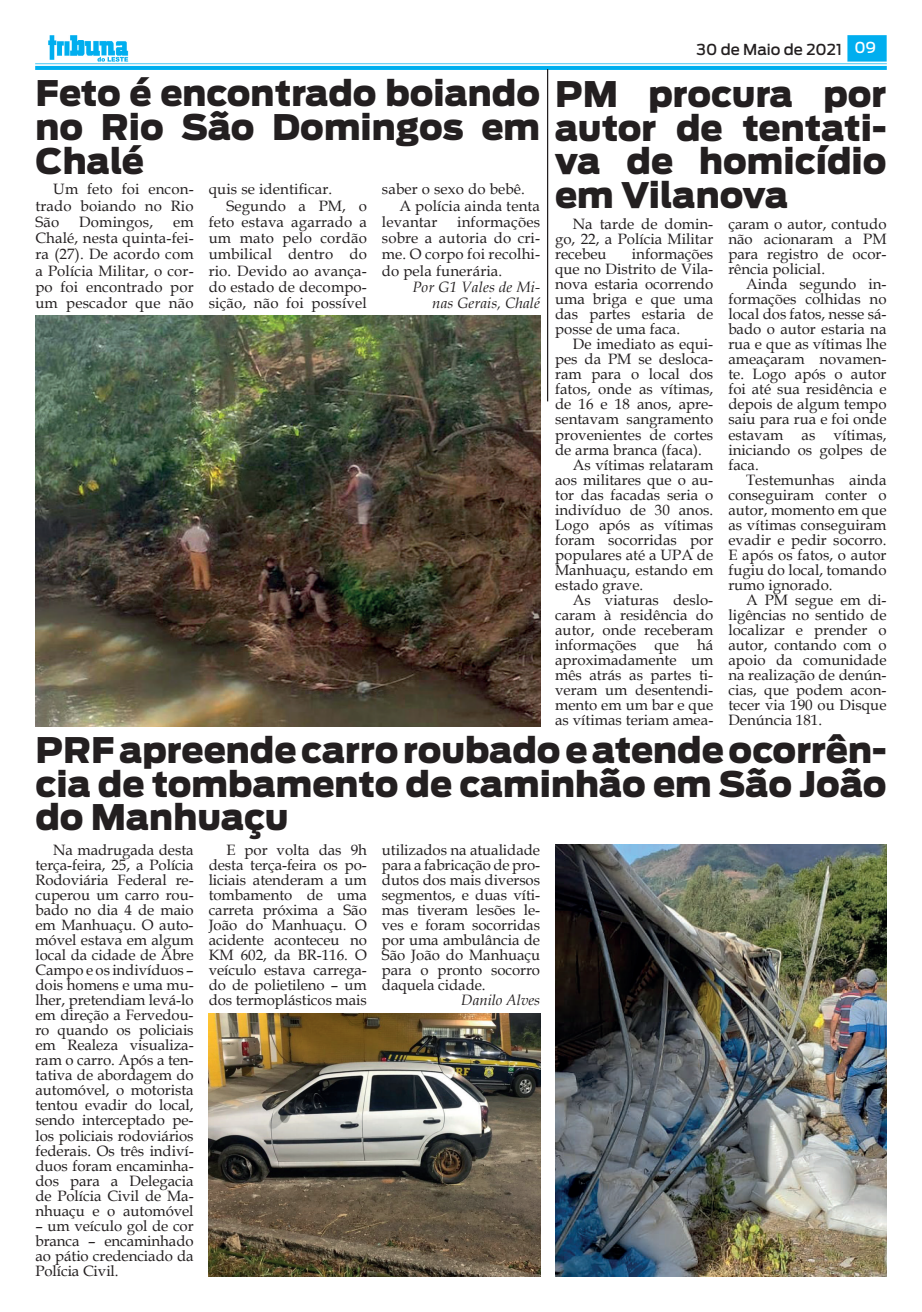
<style>
.page{position:relative;width:922px;height:1312px;background:#fff}
.page>*{position:absolute;margin:0;border:0;box-sizing:border-box;transform-origin:0 0}
.t1{font:900 35px/33.8px "Antenna";color:#231f20;text-align:justify}
.t2{font:15px/15px "Book Antiqua";color:#231f20;text-align:justify}
.t3{font:italic 15px/16.2px "Book Antiqua";letter-spacing:.01em;color:#231f20;text-align:right}
.t4{font:500 15px "Antenna";color:#231f20}
.s1{color:#fff}
</style>
<div class="page">
<img style="left:35px;top:35px;width:851px;height:34px">
<hr style="left:547px;top:69px;width:1px;height:332px;background:#231f20">
<img style="left:35px;top:315px;width:505px;height:411px">
<img style="left:209px;top:1013px;width:331px;height:263px">
<img style="left:555px;top:844px;width:331px;height:432px">
<p class="t4" style="left:696px;top:41px;width:181px">30 de Maio de 2021 <span class="s1">09</span></p>
<h1 class="t1" style="left:35px;top:77px;width:852px">Feto é encontrado boiando PM procura por no Rio São Domingos em autor de tentati-Chalé</h1>
<p class="t2" style="left:35px;top:181px;width:160px;line-height:16.2px;text-indent:18px">Um feto foi encon&shy;trado boiando no Rio São</p>
<h1 class="t1" style="left:555px;top:145px;width:333px">va de homicídio em Vilanova</h1>
<p class="t2" style="left:555px;top:216px;width:160px;text-indent:18px">Na tarde de domin&shy;go, 22, a Polícia Militar recebeu</p>
<p class="t2" style="left:209px;top:181px;width:125px">quis se identificar.</p>
<p class="t2" style="left:226px;top:197px;width:142px">Segundo a PM, o</p>
<p class="t2" style="left:209px;top:214px;width:160px">feto estava agarrado a</p>
<p class="t2" style="left:209px;top:230px;width:160px">um mato pelo cordão</p>
<p class="t2" style="left:209px;top:246px;width:160px">umbilical dentro do</p>
<p class="t2" style="left:209px;top:262px;width:160px">rio. Devido ao avança-</p>
<p class="t2" style="left:209px;top:279px;width:160px">do estado de decompo-</p>
<p class="t2" style="left:209px;top:295px;width:160px">sição, não foi possível</p>
<p class="t2" style="left:382px;top:181px;width:144px">saber o sexo do bebê.</p>
<p class="t2" style="left:399px;top:197px;width:142px">A polícia ainda tenta</p>
<p class="t2" style="left:382px;top:214px;width:57px">levantar</p>
<p class="t2" style="left:382px;top:213px;width:160px;line-height:16.2px;text-indent:75px">informações sobre a autoria do cri&shy;me. O corpo foi recolhi&shy;do pela funerária.</p>
<p class="t3" style="left:412px;top:278px;width:129px">Por G1 Vales de Mi&shy;nas Gerais, Chalé</p>
<p class="t2" style="left:79px;top:214px;width:75px">Domingos,</p>
<p class="t2" style="left:728px;top:216px;width:160px">çaram o autor, contudo não acionaram a PM para registro de ocor&shy;rência policial.</p>
<p class="t2" style="left:728px;top:276px;width:160px;text-indent:18px">Ainda segundo in&shy;formações colhidas no local dos fatos, nesse sá&shy;bado o autor estaria na rua e que as vítimas lhe ameaçaram novamen&shy;te. Logo após o autor foi até sua residência e depois de algum tempo saiu para rua e foi onde estavam as vítimas, iniciando os golpes de faca.</p>
<p class="t2" style="left:728px;top:471px;width:160px;text-indent:18px">Testemunhas ainda conseguiram conter o autor, momento em que as vítimas conseguiram evadir e pedir socorro.<br>E após os fatos, o autor fugiu do local, tomando rumo ignorado.</p>
<p class="t2" style="left:728px;top:591px;width:160px;text-indent:18px">A PM segue em di&shy;ligências no sentido de localizar e prender o autor, contando com o apoio da comunidade na realização de denún&shy;cias, que podem acon&shy;tecer via 190 ou Disque Denúncia 181.</p>
<h1 class="t1" style="left:35px;top:733px;width:852px">PRF apreende carro roubado e atende ocorrên&shy;cia de tombamento de caminhão em São João do Manhuaçu</h1>
<p class="t2" style="left:35px;top:842px;width:160px;text-indent:18px">Na madrugada desta terça-feira, 25, a Polícia Rodoviária Federal re&shy;cuperou um carro rou&shy;bado no dia 4 de maio em Manhuaçu. O auto&shy;móvel estava em algum local da cidade de Abre Campo e os indivíduos – dois homens e uma mu&shy;lher, pretendiam levá-lo em direção a Fervedou&shy;ro quando os policiais em Realeza visualiza&shy;ram o carro. Após a ten&shy;tativa de abordagem do automóvel, o motorista tentou evadir do local, sendo interceptado pe&shy;los policiais rodoviários federais. Os três indiví&shy;duos foram encaminha&shy;dos para a Delegacia de Polícia Civil de Ma&shy;nhuaçu e o automóvel</p>
<p class="t2" style="left:35px;top:1217px;width:160px">– um veículo gol de cor branca – encaminhado ao pátio credenciado da Polícia Civil.</p>
<p class="t2" style="left:35px;top:213px;width:160px;line-height:16.2px;text-indent:138px">em Chalé, nesta quinta-fei&shy;ra (27). De acordo com a Polícia Militar, o cor&shy;po foi encontrado por um pescador que não</p>
<p class="t2" style="left:555px;top:246px;width:160px;text-indent:77px">informações que no Distrito de Vila&shy;nova estaria ocorrendo uma briga e que uma das partes estaria de posse de uma faca.</p>
<p class="t2" style="left:572px;top:336px;width:142px">De imediato as equi-</p>
<p class="t2" style="left:555px;top:351px;width:160px">pes da PM se desloca-</p>
<p class="t2" style="left:555px;top:366px;width:160px">ram para o local dos</p>
<p class="t2" style="left:555px;top:381px;width:160px">fatos, onde as vítimas,</p>
<p class="t2" style="left:555px;top:396px;width:160px">de 16 e 18 anos, apre-</p>
<p class="t2" style="left:555px;top:411px;width:160px">sentavam sangramento</p>
<p class="t2" style="left:555px;top:426px;width:160px">provenientes de cortes</p>
<p class="t2" style="left:555px;top:441px;width:148px">de arma branca (faca).</p>
<p class="t2" style="left:572px;top:456px;width:142px">As vítimas relataram</p>
<p class="t2" style="left:555px;top:471px;width:160px">aos militares que o au-</p>
<p class="t2" style="left:555px;top:486px;width:160px">tor das facadas seria o</p>
<p class="t2" style="left:555px;top:501px;width:160px">indivíduo de 30 anos.</p>
<p class="t2" style="left:555px;top:516px;width:160px">Logo após as vítimas</p>
<p class="t2" style="left:555px;top:531px;width:160px">foram socorridas por</p>
<p class="t2" style="left:555px;top:546px;width:160px">populares até a UPA de</p>
<p class="t2" style="left:555px;top:561px;width:160px">Manhuaçu, estando em</p>
<p class="t2" style="left:555px;top:576px;width:90px">estado grave.</p>
<p class="t2" style="left:572px;top:591px;width:142px">As viaturas deslo-</p>
<p class="t2" style="left:555px;top:606px;width:160px">caram à residência do</p>
<p class="t2" style="left:555px;top:621px;width:160px">autor, onde receberam</p>
<p class="t2" style="left:555px;top:636px;width:160px">informações que há</p>
<p class="t2" style="left:555px;top:651px;width:160px">aproximadamente um</p>
<p class="t2" style="left:555px;top:666px;width:160px">mês atrás as partes ti-</p>
<p class="t2" style="left:555px;top:681px;width:160px">veram um desentendi-</p>
<p class="t2" style="left:555px;top:696px;width:160px">mento em um bar e que</p>
<p class="t2" style="left:555px;top:711px;width:160px">as vítimas teriam amea-</p>
<p class="t2" style="left:209px;top:842px;width:160px;text-indent:18px">E por volta das 9h desta terça-feira os po&shy;liciais atenderam a um tombamento de uma carreta próxima a São João do Manhuaçu. O acidente aconteceu no KM 602, da BR-116. O veículo estava carrega&shy;do de polietileno – um dos termoplásticos mais</p>
<p class="t2" style="left:382px;top:842px;width:160px">utilizados na atualidade para a fabricação de pro&shy;dutos dos mais diversos segmentos, e duas víti&shy;mas tiveram lesões le&shy;ves e foram socorridas por uma ambulância de São João do Manhuaçu para o pronto socorro daquela cidade.</p>
<p class="t3" style="left:461px;top:991px;width:80px">Danilo Alves</p>
</div>
